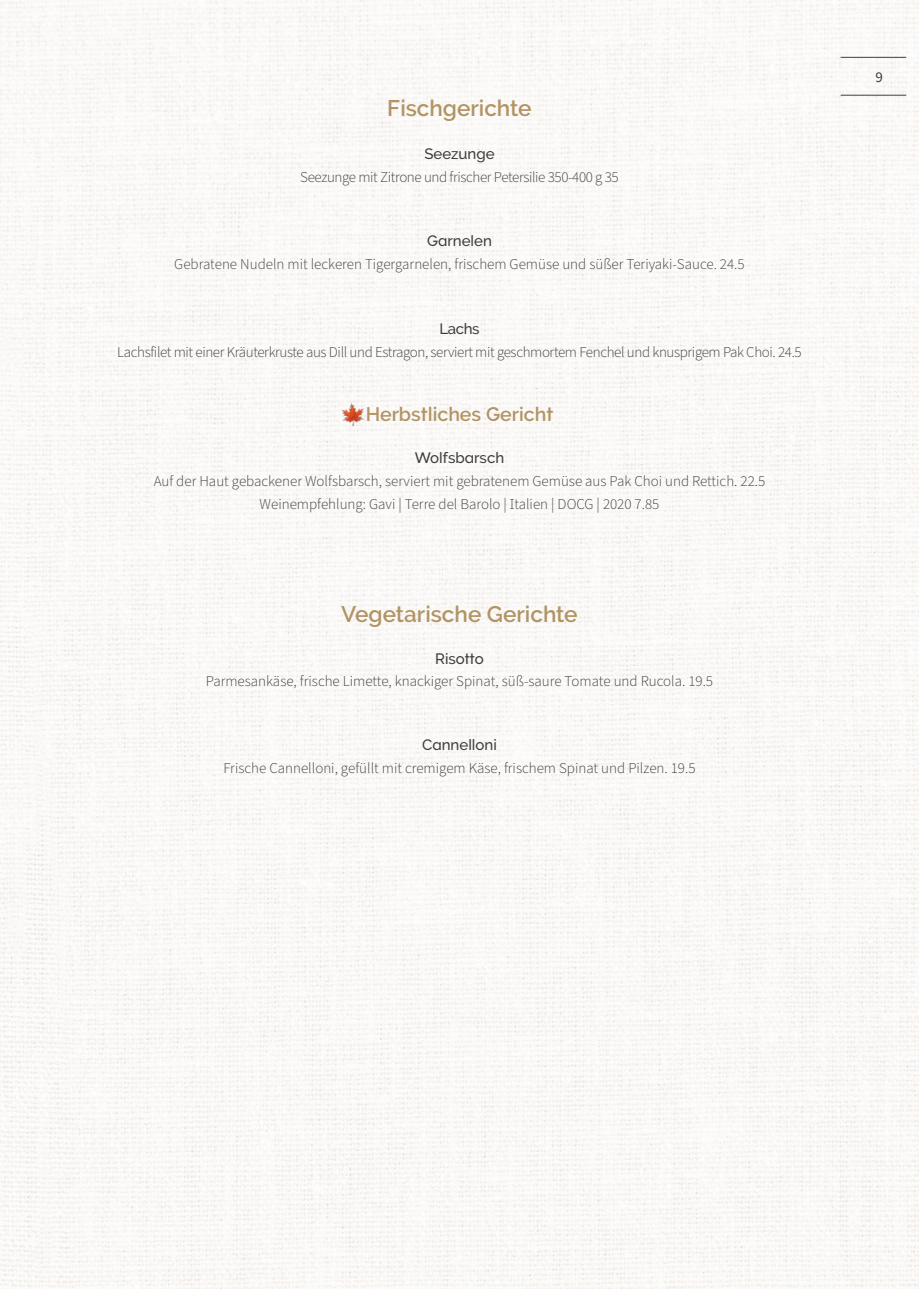
<style>
.page{position:relative;width:919px;height:1289px;background:#fff}
.page>*{position:absolute;margin:0;border:0;box-sizing:border-box;transform-origin:0 0}
.t1{font:600 22.5px "Raleway";color:#b29464}
.t2{font:600 19.5px "Raleway";color:#b29464}
.t3{font:300 15px/22.5px "Source Sans Pro";color:#3d3d3c;text-align:center}
.t4{font:300 15px "Source Sans Pro";letter-spacing:-.025em;color:#3d3d3c}
.t5{font:500 15px "Raleway";color:#3d3d3c}
.t6{font:15px "Source Sans Pro";color:#3d3d3c}
</style>
<div class="page">
<img style="left:0;top:0;width:918px;height:1288px">
<hr style="left:840px;top:57px;width:66px;height:1px;background:#3d3d3c">
<hr style="left:840px;top:95px;width:66px;height:1px;background:#3d3d3c">
<img style="left:338px;top:402px;width:26px;height:25px">
<h1 class="t1" style="left:387px;top:95px;width:146px">Fischgerichte</h1>
<p class="t5" style="left:424px;top:145px;width:72px">Seezunge</p>
<p class="t4" style="left:300px;top:167px;width:320px">Seezunge mit Zitrone und frischer Petersilie 350-400 g 35</p>
<p class="t5" style="left:427px;top:232px;width:66px">Garnelen</p>
<p class="t3" style="left:174px;top:253px;width:572px">Gebratene Nudeln mit leckeren Tigergarnelen, frischem Gemüse und süßer Teriyaki-Sauce. 24.5</p>
<p class="t5" style="left:439px;top:320px;width:42px">Lachs</p>
<p class="t4" style="left:117px;top:341px;width:685px">Lachsfilet mit einer Kräuterkruste aus Dill und Estragon, serviert mit geschmortem Fenchel und knusprigem Pak Choi. 24.5</p>
<h2 class="t2" style="left:365px;top:403px;width:189px">Herbstliches Gericht</h2>
<p class="t5" style="left:415px;top:449px;width:91px">Wolfsbarsch</p>
<p class="t3" style="left:154px;top:470px;width:613px">Auf der Haut gebackener Wolfsbarsch, serviert mit gebratenem Gemüse aus Pak Choi und Rettich. 22.5<br>Weinempfehlung: Gavi | Terre del Barolo | Italien | DOCG | 2020 7.85</p>
<h1 class="t1" style="left:341px;top:600px;width:238px">Vegetarische Gerichte</h1>
<p class="t5" style="left:435px;top:650px;width:50px">Risotto</p>
<p class="t3" style="left:206px;top:670px;width:508px">Parmesankäse, frische Limette, knackiger Spinat, süß-saure Tomate und Rucola. 19.5</p>
<p class="t5" style="left:422px;top:736px;width:76px">Cannelloni</p>
<p class="t3" style="left:223px;top:757px;width:473px">Frische Cannelloni, gefüllt mit cremigem Käse, frischem Spinat und Pilzen. 19.5</p>
<p class="t6" style="left:875px;top:67px;width:9px">9</p>
</div>
